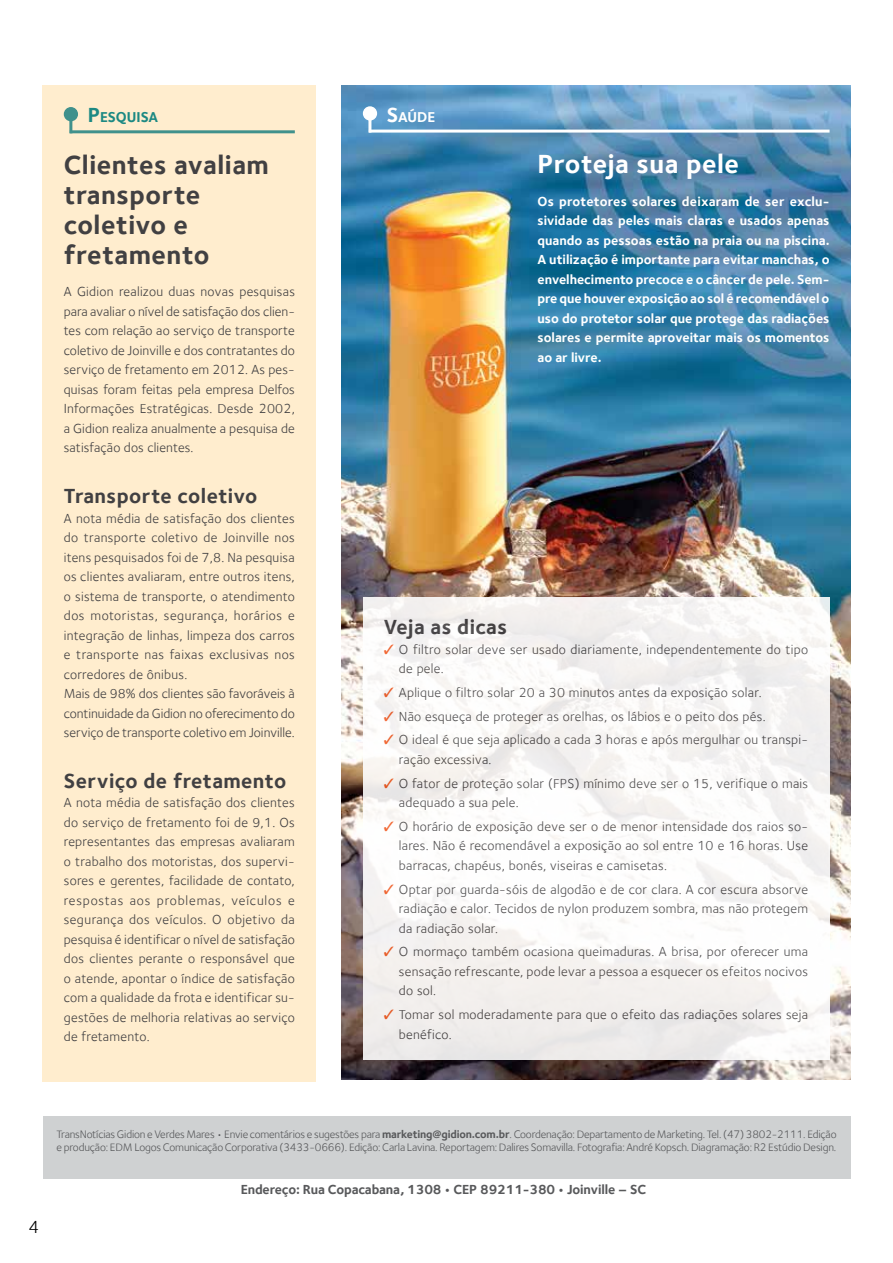
<style>
.page{position:relative;width:893px;height:1263px;background:#fff}
.page>*{position:absolute;margin:0;border:0;box-sizing:border-box;transform-origin:0 0}
.t1{font:700 27px/30px "Foundry Sterling";letter-spacing:.02em;color:#414042}
.t2{font:700 27px "Foundry Sterling";letter-spacing:.02em;color:#fff}
.t3{font:700 21px "Foundry Sterling";letter-spacing:.02em;color:#414042}
.t4{font:18px "Foundry Sterling";color:#000}
.t5{font:700 14.7px "Foundry Sterling";color:#1c8983}
.t6{font:700 14.7px "Foundry Sterling";color:#fff}
.t7{font:13.5px/19.5px "Foundry Sterling";letter-spacing:.02em;color:#414042}
.t8{font:700 13.5px/19.5px "Foundry Sterling";color:#fff;text-align:justify}
.t9{font:700 13.5px "Foundry Sterling";letter-spacing:-.01em;color:#58595b}
.t10{font:11.25px/13.5px "Foundry Sterling";letter-spacing:-.015em;color:#58595b}
.s1{font-size:21px}
.s2{font-family:"Dixieland";color:#f15a22}
.s3{font-weight:700}
</style>
<div class="page">
<img style="left:342px;top:85px;width:508px;height:995px">
<div style="left:43px;top:85px;width:273px;height:996px;background:#ffedce"></div>
<div style="left:43px;top:1116px;width:807px;height:62px;background:#cfd1d2"></div>
<div style="left:65px;top:108px;width:12px;height:13px;background:#40918c;border-radius:50%"></div>
<div style="left:64px;top:107px;width:14px;height:14px;border:2px solid #40918c;border-radius:50%"></div>
<div style="left:364px;top:107px;width:12px;height:13px;background:#fff;border-radius:50%"></div>
<div style="left:363px;top:106px;width:14px;height:15px;border:2px solid #fff;border-radius:50%"></div>
<hr style="left:69px;top:108px;width:3px;height:25px;background:#40918c">
<hr style="left:368px;top:107px;width:3px;height:26px;background:#fff">
<hr style="left:70px;top:130px;width:225px;height:3px;background:#40918c">
<hr style="left:369px;top:130px;width:460px;height:3px;background:#fff">
<div style="left:363px;top:598px;width:466px;height:462px;background:#f8f6f4"></div>
<p class="t5" style="left:88px;top:109px;width:72px"><span class="s1">P</span>ESQUISA</p>
<p class="t6" style="left:387px;top:108px;width:50px"><span class="s1">S</span>AÚDE</p>
<h1 class="t1" style="left:64px;top:150px;width:207px">Clientes avaliam transporte coletivo e fretamento</h1>
<p class="t7" style="left:64px;top:282px;width:233px;text-align:justify">A Gidion realizou duas novas pesquisas para avaliar o nível de satisfação dos clien&shy;tes com relação ao serviço de transporte coletivo de Joinville e dos contratantes do serviço de fretamento em 2012. As pes&shy;quisas foram feitas pela empresa Delfos Informações Estratégicas. Desde 2002, a Gidion realiza anualmente a pesquisa de satisfação dos clientes.</p>
<h2 class="t3" style="left:64px;top:484px;width:195px">Transporte coletivo</h2>
<p class="t7" style="left:64px;top:508px;width:233px">A nota média de satisfação dos clientes do transporte coletivo de Joinville nos itens pesquisados foi de 7,8. Na pesquisa os clientes avaliaram, entre outros itens, o sistema de transporte, o atendimento dos motoristas, segurança, horários e integração de linhas, limpeza dos carros e transporte nas faixas exclusivas nos corredores de ônibus.<br>Mais de 98% dos clientes são favoráveis à continuidade da Gidion no oferecimento do serviço de transporte coletivo em Joinville.</p>
<h2 class="t3" style="left:64px;top:768px;width:224px">Serviço de fretamento</h2>
<p class="t7" style="left:64px;top:793px;width:233px;text-align:justify">A nota média de satisfação dos clientes do serviço de fretamento foi de 9,1. Os representantes das empresas avaliaram o trabalho dos motoristas, dos supervi&shy;sores e gerentes, facilidade de contato, respostas aos problemas, veículos e segurança dos veículos. O objetivo da pesquisa é identificar o nível de satisfação dos clientes perante o responsável que o atende, apontar o índice de satisfação com a qualidade da frota e identificar su&shy;gestões de melhoria relativas ao serviço de fretamento.</p>
<h1 class="t2" style="left:537px;top:148px;width:203px">Proteja sua pele</h1>
<p class="t8" style="left:537px;top:191px;width:294px">Os protetores solares deixaram de ser exclu&shy;sividade das peles mais claras e usados apenas quando as pessoas estão na praia ou na piscina.<br>A utilização é importante para evitar manchas, o envelhecimento precoce e o câncer de pele. Sem&shy;pre que houver exposição ao sol é recomendável o uso do protetor solar que protege das radiações solares e permite aproveitar mais os momentos ao ar livre.</p>
<h2 class="t3" style="left:384px;top:614px;width:125px">Veja as dicas</h2>
<p class="t7" style="left:399px;top:639px;width:411px;text-indent:-15px"><span class="s2">3</span> O filtro solar deve ser usado diariamente, independentemente do tipo de pele.</p>
<p class="t7" style="left:384px;top:680px;width:426px;line-height:23.7px"><span class="s2">3</span> Aplique o filtro solar 20 a 30 minutos antes da exposição solar.<br><span class="s2">3</span> Não esqueça de proteger as orelhas, os lábios e o peito dos pés.<br><span class="s2">3</span> O ideal é que seja aplicado a cada 3 horas e após mergulhar ou transpi-</p>
<p class="t7" style="left:384px;top:747px;width:426px;line-height:23.7px;text-indent:15px">ração excessiva.<br><span class="s2">3</span> O fator de proteção solar (FPS) mínimo deve ser o 15, verifique o mais</p>
<p class="t7" style="left:384px;top:791px;width:426px;line-height:23.7px;text-indent:15px">adequado a sua pele.<br><span class="s2">3</span> O horário de exposição deve ser o de menor intensidade dos raios so-</p>
<p class="t7" style="left:399px;top:836px;width:411px">lares. Não é recomendável a exposição ao sol entre 10 e 16 horas. Use barracas, chapéus, bonés, viseiras e camisetas.</p>
<p class="t7" style="left:399px;top:879px;width:411px;text-align:justify;text-indent:-15px"><span class="s2">3</span> Optar por guarda-sóis de algodão e de cor clara. A cor escura absorve radiação e calor. Tecidos de nylon produzem sombra, mas não protegem da radiação solar.</p>
<p class="t7" style="left:399px;top:942px;width:411px;text-align:justify;text-indent:-15px"><span class="s2">3</span> O mormaço também ocasiona queimaduras. A brisa, por oferecer uma sensação refrescante, pode levar a pessoa a esquecer os efeitos nocivos do sol.</p>
<p class="t7" style="left:399px;top:1005px;width:411px;text-indent:-15px"><span class="s2">3</span> Tomar sol moderadamente para que o efeito das radiações solares seja benéfico.</p>
<h3 class="t4" style="left:28px;top:1216px;width:12px">4</h3>
<p class="t10" style="left:57px;top:1127px;width:781px">TransNotícias Gidion e Verdes Mares • Envie comentários e sugestões para <span class="s3">marketing@gidion.com.br</span>. Coordenação: Departamento de Marketing. Tel. (47) 3802-2111. Edição e produção: EDM Logos Comunicação Corporativa (3433-0666). Edição: Carla Lavina. Reportagem: Dalires Somavilla. Fotografia: André Kopsch. Diagramação: R2 Estúdio Design.</p>
<p class="t9" style="left:241px;top:1181px;width:407px">Endereço: Rua Copacabana, 1308 • CEP 89211-380 • Joinville – SC</p>
</div>
